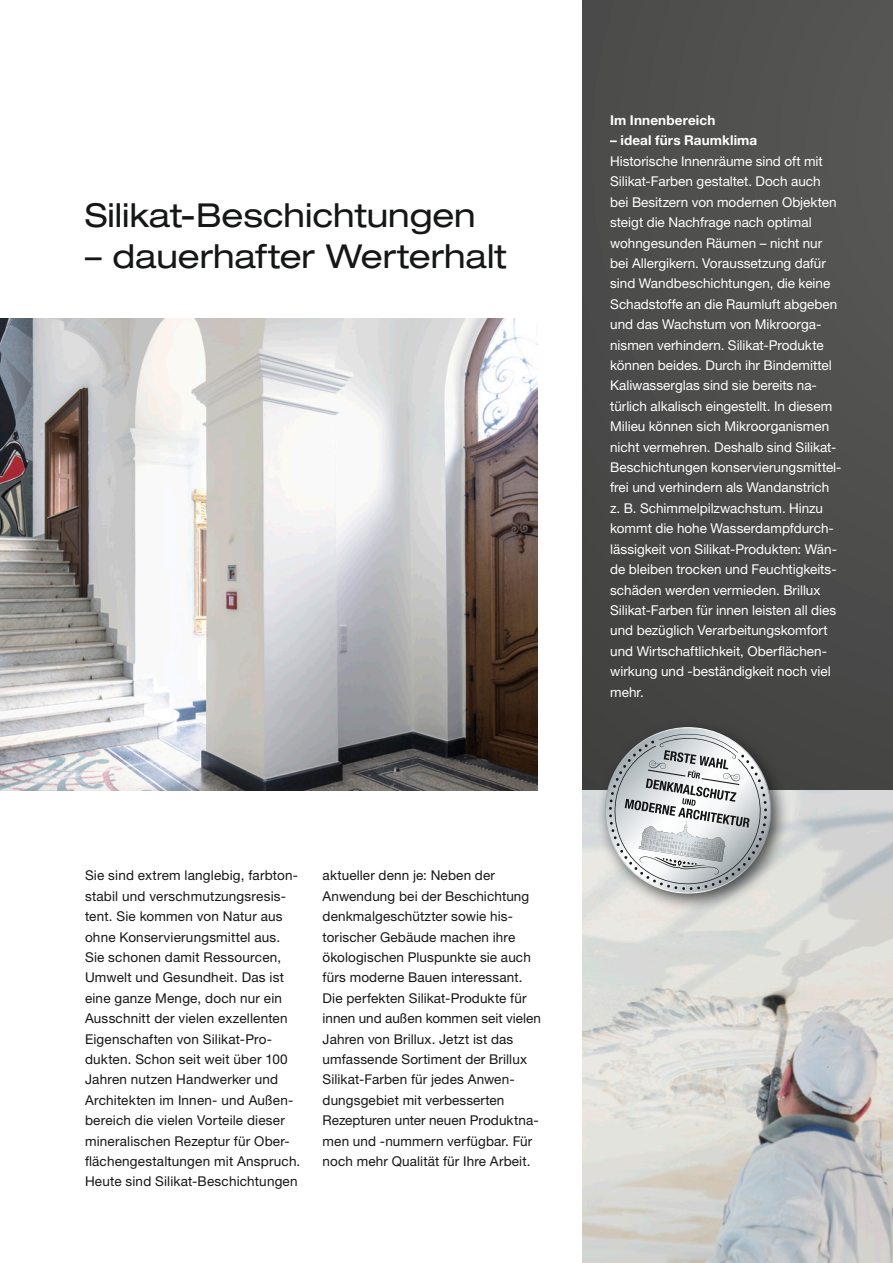
<style>
.page{position:relative;width:893px;height:1263px;background:#fff}
.page>*{position:absolute;margin:0;border:0;box-sizing:border-box;transform-origin:0 0}
.t1{font:expanded 33px "Helvetica Neue LT Pro";color:#151616}
.t2{font:13.5px/20.4px "Helvetica Neue LT Pro";letter-spacing:.01em;color:#151616}
.t3{font:13.5px/20.4px "Helvetica Neue LT Pro";color:#fff}
.t4{font:700 13.5px "Helvetica Neue LT Pro";letter-spacing:.01em;color:#fff}
</style>
<div class="page">
<div style="left:583px;top:0;width:310px;height:791px;background:#4d4d4c"></div>
<img style="left:0;top:319px;width:538px;height:472px">
<img style="left:583px;top:791px;width:310px;height:472px">
<div style="left:596px;top:718px;width:194px;height:195px;background:#151616;opacity:.75"></div>
<svg style="left:599px;top:726px;width:178px;height:174px"></svg>
<h1 class="t1" style="left:85px;top:196px;width:392px">Silikat-Beschichtungen</h1>
<h1 class="t1" style="left:85px;top:237px;width:423px">– dauerhafter Werterhalt</h1>
<p class="t2" style="left:85px;top:865px;width:217px">Sie sind extrem langlebig, farbton&shy;stabil und verschmutzungsresis&shy;tent. Sie kommen von Natur aus ohne Konservierungsmittel aus.<br>Sie schonen damit Ressourcen, Umwelt und Gesundheit. Das ist eine ganze Menge, doch nur ein Ausschnitt der vielen exzellenten Eigenschaften von Silikat-Pro&shy;dukten. Schon seit weit über 100<br>Jahren nutzen Handwerker und Architekten im Innen- und Außen&shy;bereich die vielen Vorteile dieser mineralischen Rezeptur für Ober&shy;flächengestaltungen mit Anspruch.<br>Heute sind Silikat-Beschichtungen</p>
<p class="t2" style="left:323px;top:865px;width:220px">aktueller denn je: Neben der<br>Anwendung bei der Beschichtung denkmalgeschützter sowie his&shy;torischer Gebäude machen ihre ökologischen Pluspunkte sie auch fürs moderne Bauen interessant.<br>Die perfekten Silikat-Produkte für innen und außen kommen seit vielen<br>Jahren von Brillux. Jetzt ist das umfassende Sortiment der Brillux<br>Silikat-Farben für jedes Anwen&shy;dungsgebiet mit verbesserten<br>Rezepturen unter neuen Produktna&shy;men und -nummern verfügbar. Für noch mehr Qualität für Ihre Arbeit.</p>
<p class="t4" style="left:610px;top:112px;width:107px">Im Innenbereich</p>
<p class="t4" style="left:610px;top:132px;width:149px">– ideal fürs Raumklima</p>
<p class="t3" style="left:610px;top:151px;width:233px">Historische Innenräume sind oft mit Silikat-Farben gestaltet. Doch auch bei Besitzern von modernen Objekten steigt die Nachfrage nach optimal wohngesunden Räumen – nicht nur bei Allergikern. Voraussetzung dafür sind Wandbeschichtungen, die keine Schadstoffe an die Raumluft abgeben und das Wachstum von Mikroorga&shy;nismen verhindern. Silikat-Produkte können beides. Durch ihr Bindemittel Kaliwasserglas sind sie bereits na&shy;türlich alkalisch eingestellt. In diesem Milieu können sich Mikroorganismen nicht vermehren. Deshalb sind Silikat-Beschichtungen konservierungsmittel&shy;frei und verhindern als Wandanstrich z. B. Schimmelpilzwachstum. Hinzu kommt die hohe Wasserdampfdurch&shy;lässigkeit von Silikat-Produkten: Wän&shy;de bleiben trocken und Feuchtigkeits&shy;schäden werden vermieden. Brillux Silikat-Farben für innen leisten all dies und bezüglich Verarbeitungskomfort und Wirtschaftlichkeit, Oberflächen&shy;wirkung und -beständigkeit noch viel mehr.</p>
</div>
